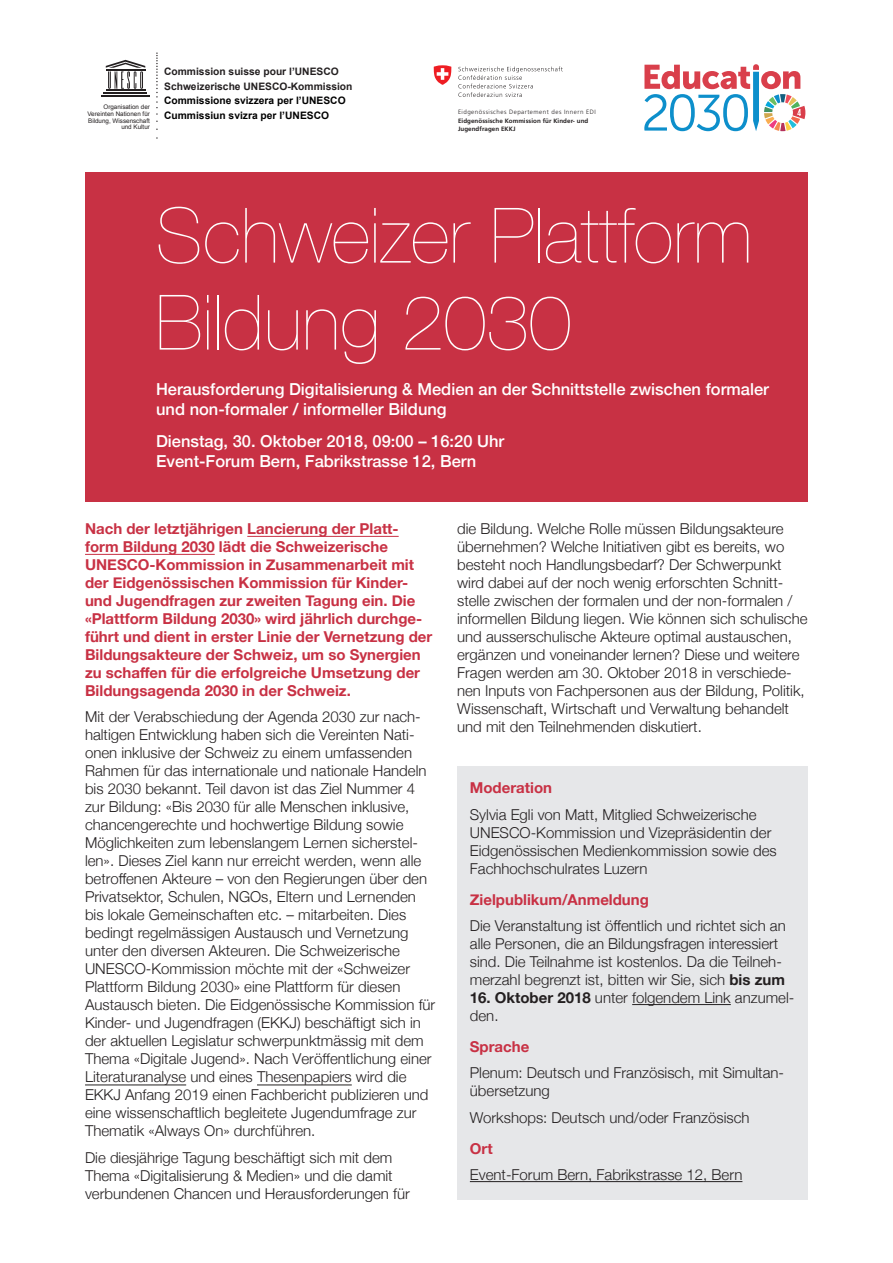
<style>
.page{position:relative;width:893px;height:1263px;background:#fff}
.page>*{position:absolute;margin:0;border:0;box-sizing:border-box;transform-origin:0 0}
.t1{font:200 76.5px/87px "Helvetica Neue";color:#fff}
.t2{font:500 16.5px/19.8px "Helvetica Neue";color:#fff}
.t3{font:300 15px/18px "Helvetica Neue";color:#231f20}
.t4{font:700 15px/18px "Helvetica Neue";color:#c83144}
.t5{font:700 10.2px/14.5px "Arial";color:#231f20}
.t6{font:700 10.2px/14.5px "Arial";color:#000}
.t7{font:6.3px/6.9px "Arial";color:#231f20;text-align:right}
.t8{font:700 6.3px/8.4px "Frutiger";letter-spacing:.01em;color:#231f20}
.t9{font:300 6.3px "Frutiger";letter-spacing:.075em;color:#231f20}
.s1{font-weight:700}
</style>
<div class="page">
<div style="left:457px;top:766px;width:350px;height:433px;background:#e6e7e9"></div>
<div style="left:85px;top:172px;width:723px;height:329px;background:#c83144"></div>
<svg style="left:156px;top:52px;width:2px;height:63px"></svg>
<hr style="left:106px;top:90px;width:39px;height:1px;background:#231f20">
<hr style="left:104px;top:92px;width:43px;height:2px;background:#231f20">
<hr style="left:101px;top:95px;width:49px;height:2px;background:#231f20">
<svg style="left:106px;top:60px;width:39px;height:29px"></svg>
<svg style="left:644px;top:64px;width:162px;height:67px"></svg>
<hr style="left:257px;top:1084px;width:95px;height:1px;background:#231f20">
<hr style="left:85px;top:1084px;width:101px;height:1px;background:#231f20">
<hr style="left:85px;top:554px;width:130px;height:1px;background:#c83144">
<hr style="left:247px;top:536px;width:152px;height:1px;background:#c83144">
<hr style="left:632px;top:1004px;width:99px;height:1px;background:#231f20">
<hr style="left:470px;top:1181px;width:272px;height:1px;background:#231f20">
<svg style="left:458px;top:67px;width:105px;height:30px"></svg>
<svg style="left:434px;top:65px;width:18px;height:20px"></svg>
<p class="t7" style="left:87px;top:103px;width:64px">Organisation der<br>Vereinten Nationen für<br>Bildung, Wissenschaft und Kultur</p>
<p class="t5" style="left:164px;top:64px;width:190px">Commission suisse pour l’UNESCO<br>Schweizerische UNESCO-Kommission</p>
<p class="t6" style="left:164px;top:94px;width:183px">Commissione svizzera per l’UNESCO<br>Cummissiun svizra per l’UNESCO</p>
<p class="t9" style="left:458px;top:108px;width:139px">Eidgenössisches Departement des Innern EDI</p>
<p class="t8" style="left:458px;top:116px;width:132px">Eidgenössische Kommission für Kinder- und<br>Jugendfragen EKKJ</p>
<h1 class="t1" style="left:156px;top:189px;width:598px">Schweizer Plattform<br>Bildung 2030</h1>
<p class="t2" style="left:156px;top:378px;width:614px">Herausforderung Digitalisierung &amp; Medien an der Schnittstelle zwischen formaler und non-formaler / informeller Bildung</p>
<p class="t2" style="left:156px;top:430px;width:350px">Dienstag, 30. Oktober 2018, 09:00 – 16:20 Uhr<br>Event-Forum Bern, Fabrikstrasse 12, Bern</p>
<p class="t4" style="left:85px;top:520px;width:349px">Nach der letztjährigen Lancierung der Platt&shy;form Bildung 2030 lädt die Schweizerische UNESCO-Kommission in Zusammenarbeit mit der Eidgenössischen Kommission für Kinder&shy;und Jugendfragen zur zweiten Tagung ein. Die «Plattform Bildung 2030» wird jährlich durchge&shy;führt und dient in erster Linie der Vernetzung der Bildungsakteure der Schweiz, um so Synergien zu schaffen für die erfolgreiche Umsetzung der Bildungsagenda 2030 in der Schweiz.</p>
<p class="t3" style="left:85px;top:707px;width:352px">Mit der Verabschiedung der Agenda 2030 zur nach&shy;haltigen Entwicklung haben sich die Vereinten Nati&shy;onen inklusive der Schweiz zu einem umfassenden Rahmen für das internationale und nationale Handeln bis 2030 bekannt. Teil davon ist das Ziel Nummer 4 zur Bildung: «Bis 2030 für alle Menschen inklusive, chancengerechte und hochwertige Bildung sowie Möglichkeiten zum lebenslangem Lernen sicherstel&shy;len». Dieses Ziel kann nur erreicht werden, wenn alle betroffenen Akteure – von den Regierungen über den Privatsektor, Schulen, NGOs, Eltern und Lernenden bis lokale Gemeinschaften etc. – mitarbeiten. Dies bedingt regelmässigen Austausch und Vernetzung unter den diversen Akteuren. Die Schweizerische UNESCO-Kommission möchte mit der «Schweizer Plattform Bildung 2030» eine Plattform für diesen Austausch bieten. Die Eidgenössische Kommission für Kinder- und Jugendfragen (EKKJ) beschäftigt sich in der aktuellen Legislatur schwerpunktmässig mit dem Thema «Digitale Jugend». Nach Veröffentlichung einer Literaturanalyse und eines Thesenpapiers wird die EKKJ Anfang 2019 einen Fachbericht publizieren und eine wissenschaftlich begleitete Jugendumfrage zur Thematik «Always On» durchführen.</p>
<p class="t3" style="left:85px;top:1147px;width:326px">Die diesjährige Tagung beschäftigt sich mit dem<br>Thema «Digitalisierung &amp; Medien» und die damit verbundenen Chancen und Herausforderungen für</p>
<p class="t3" style="left:457px;top:518px;width:352px">die Bildung. Welche Rolle müssen Bildungsakteure übernehmen? Welche Initiativen gibt es bereits, wo besteht noch Handlungsbedarf? Der Schwerpunkt wird dabei auf der noch wenig erforschten Schnitt&shy;stelle zwischen der formalen und der non-formalen / informellen Bildung liegen. Wie können sich schulische und ausserschulische Akteure optimal austauschen, ergänzen und voneinander lernen? Diese und weitere Fragen werden am 30. Oktober 2018 in verschiede&shy;nen Inputs von Fachpersonen aus der Bildung, Politik, Wissenschaft, Wirtschaft und Verwaltung behandelt und mit den Teilnehmenden diskutiert.</p>
<p class="t4" style="left:470px;top:779px;width:84px">Moderation</p>
<p class="t3" style="left:470px;top:804px;width:308px">Sylvia Egli von Matt, Mitglied Schweizerische UNESCO-Kommission und Vizepräsidentin der Eidgenössischen Medienkommission sowie des Fachhochschulrates Luzern</p>
<p class="t4" style="left:470px;top:890px;width:181px">Zielpublikum/Anmeldung</p>
<p class="t3" style="left:470px;top:916px;width:317px">Die Veranstaltung ist öffentlich und richtet sich an alle Personen, die an Bildungsfragen interessiert sind. Die Teilnahme ist kostenlos. Da die Teilneh&shy;merzahl begrenzt ist, bitten wir Sie, sich <span class="s1">bis zum</span></p>
<p class="t3" style="left:470px;top:988px;width:326px"><span class="s1">16. Oktober 2018</span> unter folgendem Link anzumel&shy;den.</p>
<p class="t4" style="left:470px;top:1038px;width:61px">Sprache</p>
<p class="t3" style="left:470px;top:1063px;width:316px">Plenum: Deutsch und Französisch, mit Simultan&shy;übersetzung</p>
<p class="t3" style="left:470px;top:1107px;width:281px">Workshops: Deutsch und/oder Französisch</p>
<p class="t4" style="left:470px;top:1140px;width:24px">Ort</p>
<p class="t3" style="left:470px;top:1165px;width:274px">Event-Forum Bern, Fabrikstrasse 12, Bern</p>
</div>
